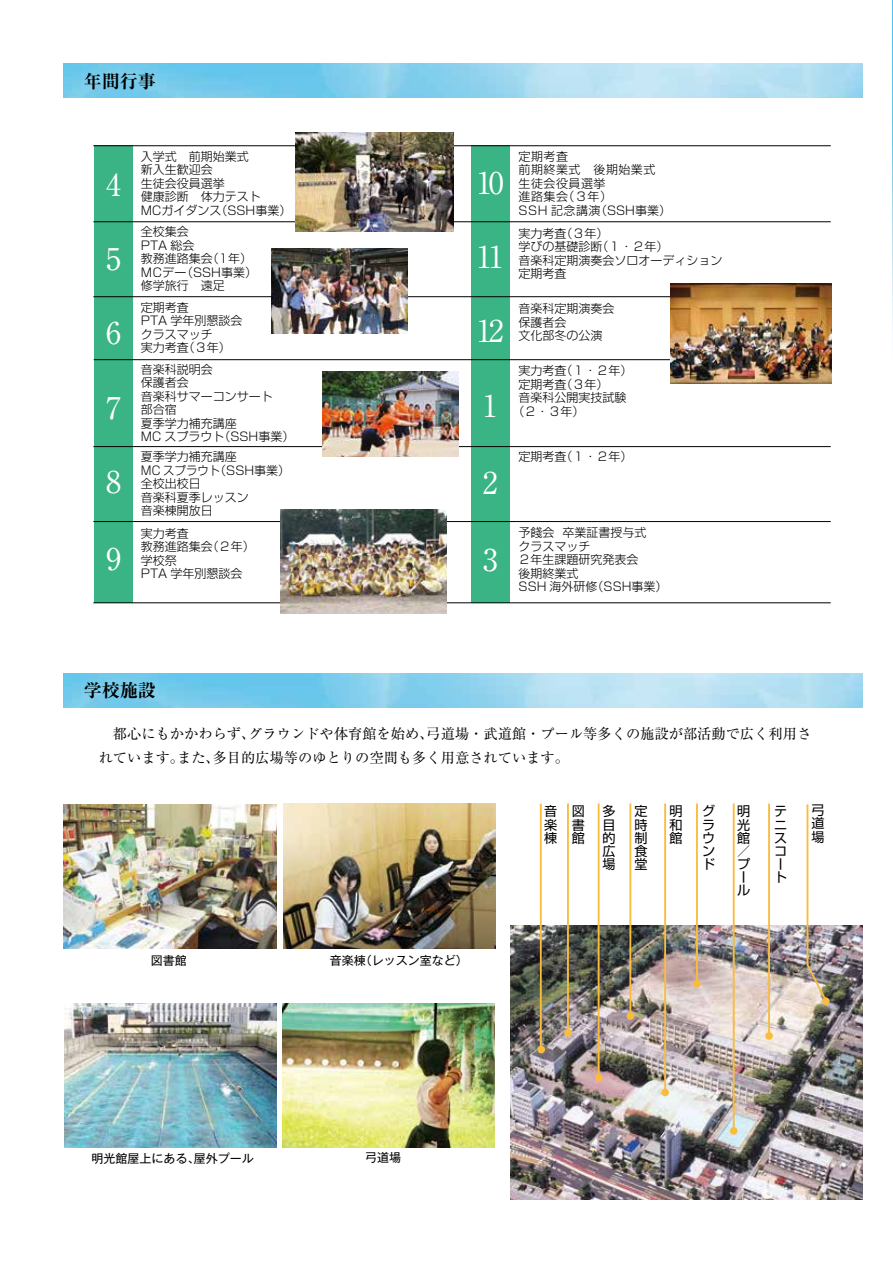
<style>
.page{position:relative;width:893px;height:1263px;background:#fff}
.page>*{position:absolute;margin:0;border:0;box-sizing:border-box;transform-origin:0 0}
.t1{font:30px "Ryumin Pr 6 N";color:#fff}
.t2{font:700 expanded 18px "Ryumin Pr 6 N";color:#000}
.t3{font:14.25px/24px "Ryumin Pr 6 N";color:#000}
.t4{font:13.05px/13px "Shin Go Pr 6 N";color:#000;text-align:justify}
.t5{font:300 12px/13.5px "Shin Go Pr 6 N";color:#000}
.t6{font:12px "Gothic MB101 Pr 6 N";color:#000}
.t7{font:300 12px/23.1px "Shin Go Pr 6 N";letter-spacing:.04em;color:#000}
.t8{font:300 12px/13.5px "Shin Go Pr 6 N";color:#000;scale:.95 1}
</style>
<div class="page">
<img style="left:892px;top:0;width:1px;height:333px">
<img style="left:63px;top:64px;width:800px;height:34px">
<div style="left:471px;top:146px;width:38px;height:457px;background:#3ab484"></div>
<div style="left:94px;top:146px;width:39px;height:457px;background:#3ab484"></div>
<hr style="left:93px;top:145px;width:738px;height:1px;background:#000">
<hr style="left:93px;top:221px;width:738px;height:1px;background:#000">
<hr style="left:93px;top:296px;width:738px;height:1px;background:#000">
<hr style="left:93px;top:446px;width:738px;height:1px;background:#000">
<hr style="left:93px;top:521px;width:738px;height:1px;background:#000">
<hr style="left:94px;top:359px;width:737px;height:1px;background:#000">
<hr style="left:93px;top:602px;width:738px;height:1px;background:#000">
<img style="left:323px;top:372px;width:136px;height:85px">
<img style="left:671px;top:283px;width:161px;height:101px">
<img style="left:281px;top:510px;width:166px;height:103px">
<img style="left:271px;top:248px;width:136px;height:85px">
<img style="left:296px;top:132px;width:157px;height:99px">
<img style="left:63px;top:673px;width:800px;height:34px">
<img style="left:63px;top:804px;width:213px;height:145px">
<img style="left:283px;top:804px;width:213px;height:144px">
<img style="left:64px;top:1003px;width:212px;height:145px">
<img style="left:282px;top:1003px;width:213px;height:145px">
<img style="left:510px;top:925px;width:352px;height:274px">
<div style="left:564px;top:1029px;width:8px;height:7px;background:#f9bc3d;border-radius:50%"></div>
<div style="left:537px;top:1046px;width:8px;height:7px;background:#f9bc3d;border-radius:50%"></div>
<hr style="left:567px;top:803px;width:2px;height:230px;background:#f9bc3d">
<div style="left:595px;top:1074px;width:8px;height:8px;background:#f9bc3d;border-radius:50%"></div>
<hr style="left:598px;top:803px;width:2px;height:275px;background:#f9bc3d">
<div style="left:627px;top:1012px;width:7px;height:8px;background:#f9bc3d;border-radius:50%"></div>
<hr style="left:629px;top:803px;width:2px;height:213px;background:#f9bc3d">
<div style="left:661px;top:1088px;width:8px;height:8px;background:#f9bc3d;border-radius:50%"></div>
<hr style="left:664px;top:803px;width:2px;height:289px;background:#f9bc3d">
<div style="left:693px;top:980px;width:8px;height:8px;background:#f9bc3d;border-radius:50%"></div>
<hr style="left:696px;top:803px;width:2px;height:181px;background:#f9bc3d">
<div style="left:730px;top:1127px;width:7px;height:8px;background:#f9bc3d;border-radius:50%"></div>
<hr style="left:733px;top:803px;width:2px;height:328px;background:#f9bc3d">
<div style="left:765px;top:1032px;width:8px;height:8px;background:#f9bc3d;border-radius:50%"></div>
<hr style="left:768px;top:803px;width:2px;height:233px;background:#f9bc3d">
<hr style="left:540px;top:804px;width:2px;height:243px;background:#f9bc3d">
<img style="left:806px;top:804px;width:23px;height:200px">
<h2 class="t2" style="left:84px;top:67px;width:73px">年間行事</h2>
<h1 class="t1" style="left:106px;top:161px;width:16px">4</h1>
<h1 class="t1" style="left:106px;top:235px;width:16px">5</h1>
<h1 class="t1" style="left:106px;top:309px;width:16px">6</h1>
<h1 class="t1" style="left:106px;top:384px;width:16px">7</h1>
<h1 class="t1" style="left:106px;top:458px;width:16px">8</h1>
<h1 class="t1" style="left:106px;top:535px;width:16px">9</h1>
<p class="t5" style="left:141px;top:148px;width:109px">入学式　前期始業式</p>
<p class="t5" style="left:141px;top:162px;width:73px">新入生歓迎会</p>
<p class="t5" style="left:141px;top:175px;width:85px">生徒会役員選挙</p>
<p class="t5" style="left:141px;top:189px;width:121px">健康診断　体力テスト</p>
<p class="t5" style="left:215px;top:202px;width:77px">（SSH事業(</p>
<p class="t5" style="left:141px;top:198px;width:82px;line-height:21.6px">MCガイダンス全校集会</p>
<p class="t5" style="left:141px;top:238px;width:55px">PTA 総会</p>
<p class="t5" style="left:207px;top:251px;width:47px">（1年(</p>
<p class="t5" style="left:181px;top:251px;width:77px;text-indent:-40px">教務進路集会<br>（SSH事業(</p>
<p class="t5" style="left:141px;top:265px;width:85px">MCデー<br>修学旅行　遠足</p>
<p class="t5" style="left:141px;top:299px;width:103px">定期考査<br>PTA 学年別懇談会クラスマッチ</p>
<p class="t5" style="left:183px;top:340px;width:50px">（３年(</p>
<p class="t5" style="left:141px;top:336px;width:73px;line-height:21.5px">実力考査<br>音楽科説明会</p>
<p class="t5" style="left:141px;top:375px;width:49px">保護者会</p>
<p class="t5" style="left:141px;top:388px;width:133px">音楽科サマーコンサート</p>
<p class="t5" style="left:141px;top:402px;width:37px">部合宿</p>
<p class="t5" style="left:141px;top:415px;width:97px">夏季学力補充講座</p>
<p class="t5" style="left:218px;top:429px;width:77px">（SSH事業(</p>
<p class="t5" style="left:141px;top:426px;width:97px;line-height:20.1px">MC スプラウト夏季学力補充講座</p>
<p class="t5" style="left:214px;top:463px;width:77px">（SSH事業(</p>
<p class="t8" style="left:141px;top:463px;width:115px">MC スプラウト<br>全校出校日<br>音楽科夏季レッスン音楽棟開放日</p>
<p class="t5" style="left:141px;top:525px;width:49px">実力考査</p>
<p class="t5" style="left:207px;top:539px;width:49px">（２年(</p>
<p class="t5" style="left:141px;top:539px;width:103px">教務進路集会<br>学校祭<br>PTA 学年別懇談会</p>
<h2 class="t2" style="left:84px;top:676px;width:73px">学校施設</h2>
<h1 class="t1" style="left:477px;top:159px;width:28px">10</h1>
<h1 class="t1" style="left:477px;top:233px;width:28px">11</h1>
<h1 class="t1" style="left:477px;top:307px;width:28px">12</h1>
<h1 class="t1" style="left:483px;top:382px;width:16px">1</h1>
<h1 class="t1" style="left:483px;top:459px;width:16px">2</h1>
<h1 class="t1" style="left:483px;top:536px;width:16px">3</h1>
<p class="t5" style="left:519px;top:148px;width:51px">定期考査</p>
<p class="t7" style="left:519px;top:157px;width:138px">前期終業式　後期始業式</p>
<p class="t7" style="left:519px;top:171px;width:88px">生徒会役員選挙</p>
<p class="t5" style="left:563px;top:189px;width:51px">（３年(</p>
<p class="t5" style="left:519px;top:189px;width:51px">進路集会</p>
<p class="t5" style="left:595px;top:202px;width:77px">（SSH事業(</p>
<p class="t7" style="left:561px;top:198px;width:49px;text-indent:-42px">SSH 記念講演（３年(</p>
<p class="t5" style="left:519px;top:226px;width:49px">実力考査</p>
<p class="t5" style="left:519px;top:239px;width:205px">学びの基礎診断<br>音楽科定期演奏会ソロオーディション定期考査</p>
<p class="t5" style="left:519px;top:301px;width:97px">音楽科定期演奏会保護者会<br>文化部冬の公演</p>
<p class="t5" style="left:561px;top:363px;width:73px">（１・２年(</p>
<p class="t5" style="left:597px;top:239px;width:73px">（１・２年(</p>
<p class="t5" style="left:561px;top:363px;width:49px;text-indent:-42px">実力考査<br>（３年(</p>
<p class="t5" style="left:519px;top:376px;width:49px">定期考査</p>
<p class="t5" style="left:519px;top:390px;width:109px">音楽科公開実技試験</p>
<p class="t5" style="left:513px;top:403px;width:73px">（２・３年(</p>
<p class="t5" style="left:561px;top:449px;width:73px">（１・２年(</p>
<p class="t5" style="left:519px;top:449px;width:49px">定期考査</p>
<p class="t5" style="left:563px;top:525px;width:85px">卒業証書授与式</p>
<p class="t5" style="left:519px;top:525px;width:37px">予餞会</p>
<p class="t5" style="left:519px;top:538px;width:73px">クラスマッチ</p>
<p class="t5" style="left:519px;top:552px;width:121px">２年生課題研究発表会</p>
<p class="t5" style="left:519px;top:565px;width:61px">後期終業式</p>
<p class="t5" style="left:592px;top:579px;width:77px">（SSH事業(</p>
<p class="t5" style="left:519px;top:579px;width:80px">SSH 海外研修</p>
<p class="t3" style="left:426px;top:721px;width:386px">弓道場・武道館・プール等多くの施設が部活動で広く利用さ</p>
<p class="t3" style="left:248px;top:721px;width:187px">グラウンドや体育館を始め、</p>
<p class="t3" style="left:213px;top:721px;width:358px;text-indent:-114px">　都心にもかかわらず、<br>多目的広場等のゆとりの空間も多く用意されています。</p>
<p class="t3" style="left:99px;top:745px;width:87px">れています。</p>
<p class="t3" style="left:177px;top:745px;width:44px">また、</p>
<p class="t4" style="left:544px;top:804px;width:14px">音楽棟</p>
<p class="t4" style="left:811px;top:803px;width:14px">弓道場</p>
<p class="t4" style="left:572px;top:804px;width:14px">図書館</p>
<p class="t4" style="left:602px;top:804px;width:14px">多目的広場</p>
<p class="t4" style="left:634px;top:804px;width:14px">定時制食堂</p>
<p class="t4" style="left:669px;top:804px;width:14px">明和館</p>
<p class="t4" style="left:702px;top:804px;width:14px">グラウンド</p>
<p class="t4" style="left:737px;top:804px;width:14px">明光館</p>
<p class="t4" style="left:774px;top:804px;width:14px;text-align:left">テニスコート</p>
<p class="t4" style="left:737px;top:843px;width:14px">／</p>
<p class="t4" style="left:737px;top:856px;width:14px;text-align:left">プール</p>
<p class="t6" style="left:151px;top:950px;width:37px">図書館</p>
<p class="t6" style="left:360px;top:950px;width:109px">（レッスン室など(</p>
<p class="t6" style="left:330px;top:950px;width:37px">音楽棟</p>
<p class="t6" style="left:194px;top:1149px;width:61px">屋外プール</p>
<p class="t6" style="left:92px;top:1149px;width:109px">明光館屋上にある、</p>
<p class="t6" style="left:365px;top:1148px;width:37px">弓道場</p>
</div>
